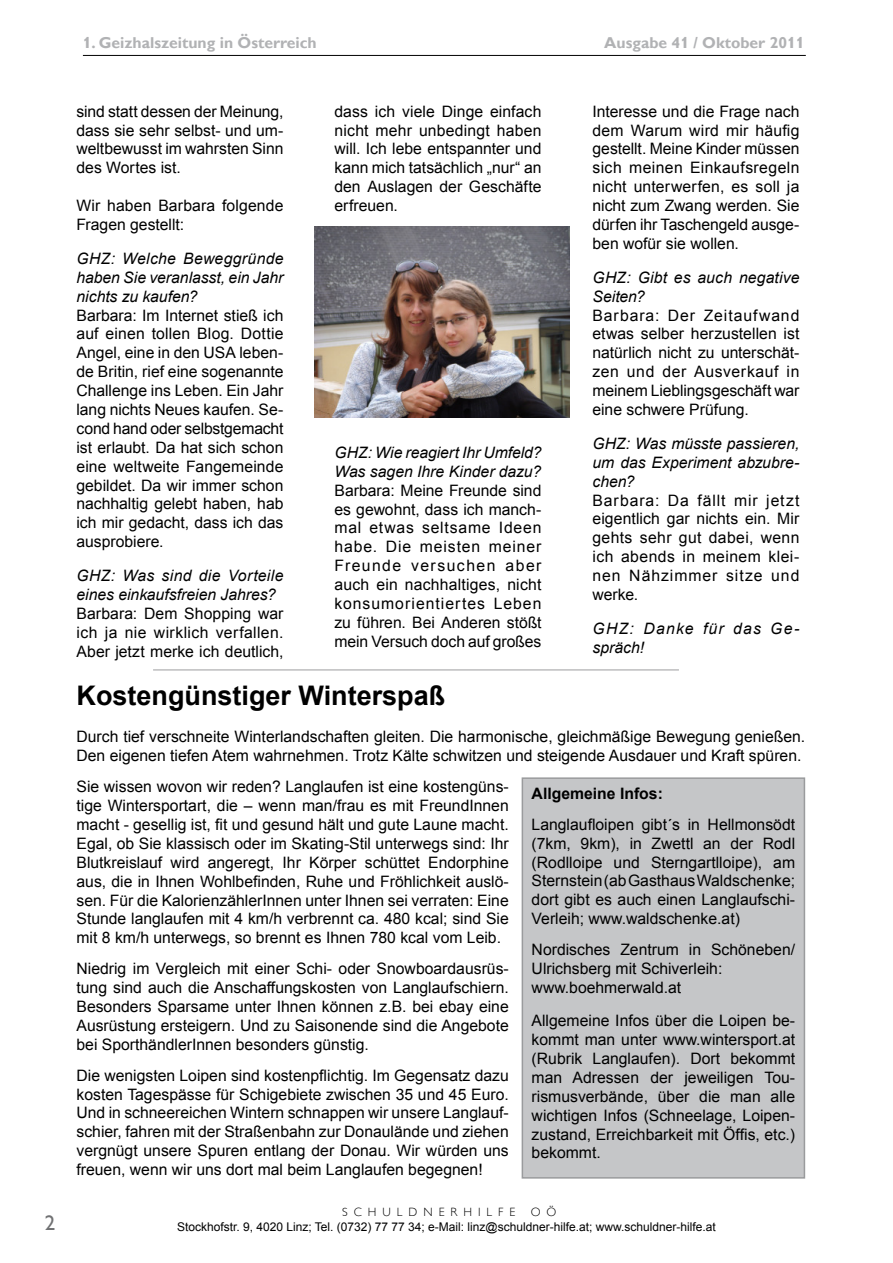
<style>
.page{position:relative;width:893px;height:1263px;background:#fff}
.page>*{position:absolute;margin:0;border:0;box-sizing:border-box;transform-origin:0 0}
.t1{font:700 27px "Arial";color:#000}
.t2{font:21px "Gill Alt One";color:#707173}
.t3{font:15.75px/18.9px "Arial";color:#000;text-align:justify}
.t4{font:italic 15.75px/18.9px "Arial";color:#000}
.t5{font:700 15.75px "Gill Alt One";color:#b1b2b4}
.t6{font:italic 15.75px/18.9px "Arial";letter-spacing:.075em;color:#000}
.t7{font:700 15.75px "Arial";color:#000}
.t8{font:12px "Arial";color:#000}
.t9{font:300 12px "Gill Alt One";letter-spacing:.5em;color:#000}
</style>
<div class="page">
<hr style="left:83px;top:55px;width:722px;height:1px;background:#000">
<hr style="left:153px;top:670px;width:526px;height:1px;background:#9c9d9f">
<img style="left:314px;top:227px;width:255px;height:190px">
<div style="left:522px;top:778px;width:282px;height:400px;background:#c5c6c8"></div>
<div style="left:521px;top:777px;width:284px;height:402px;border:1px solid #9a9b9d"></div>
<h2 class="t2" style="left:45px;top:1215px;width:12px">2</h2>
<p class="t5" style="left:83px;top:36px;width:235px">1. Geizhalszeitung in Österreich</p>
<p class="t5" style="left:604px;top:36px;width:202px">Ausgabe 41 / Oktober 2011</p>
<p class="t3" style="left:76px;top:103px;width:208px">sind statt dessen der Meinung, dass sie sehr selbst- und um&shy;weltbewusst im wahrsten Sinn des Wortes ist.</p>
<p class="t3" style="left:76px;top:198px;width:208px">Wir haben Barbara folgende<br>Fragen gestellt:</p>
<p class="t4" style="left:76px;top:250px;width:208px;text-align:justify">GHZ: Welche Beweggründe haben Sie veranlasst, ein Jahr nichts zu kaufen?</p>
<p class="t3" style="left:76px;top:307px;width:208px">Barbara: Im Internet stieß ich auf einen tollen Blog. Dottie Angel, eine in den USA leben&shy;de Britin, rief eine sogenannte Challenge ins Leben. Ein Jahr lang nichts Neues kaufen. Se&shy;cond hand oder selbstgemacht ist erlaubt. Da hat sich schon eine weltweite Fangemeinde gebildet. Da wir immer schon nachhaltig gelebt haben, hab ich mir gedacht, dass ich das ausprobiere.</p>
<p class="t4" style="left:76px;top:568px;width:208px">GHZ: Was sind die Vorteile eines einkaufsfreien Jahres?</p>
<p class="t3" style="left:76px;top:605px;width:208px">Barbara: Dem Shopping war ich ja nie wirklich verfallen.<br>Aber jetzt merke ich deutlich,</p>
<p class="t3" style="left:334px;top:103px;width:208px">dass ich viele Dinge einfach nicht mehr unbedingt haben will. Ich lebe entspannter und kann mich tatsächlich „nur“ an den Auslagen der Geschäfte erfreuen.</p>
<p class="t4" style="left:334px;top:444px;width:208px">GHZ: Wie reagiert Ihr Umfeld?<br>Was sagen Ihre Kinder dazu?</p>
<p class="t3" style="left:334px;top:482px;width:208px">Barbara: Meine Freunde sind es gewohnt, dass ich manch&shy;mal etwas seltsame Ideen habe. Die meisten meiner Freunde versuchen aber auch ein nachhaltiges, nicht konsumorientiertes Leben zu führen. Bei Anderen stößt mein Versuch doch auf großes</p>
<p class="t3" style="left:592px;top:103px;width:208px">Interesse und die Frage nach dem Warum wird mir häufig gestellt. Meine Kinder müssen sich meinen Einkaufsregeln nicht unterwerfen, es soll ja nicht zum Zwang werden. Sie dürfen ihr Taschengeld ausge&shy;ben wofür sie wollen.</p>
<p class="t4" style="left:592px;top:269px;width:208px">GHZ: Gibt es auch negative<br>Seiten?</p>
<p class="t3" style="left:592px;top:307px;width:208px">Barbara: Der Zeitaufwand etwas selber herzustellen ist natürlich nicht zu unterschät&shy;zen und der Ausverkauf in meinem Lieblingsgeschäft war eine schwere Prüfung.</p>
<p class="t4" style="left:592px;top:435px;width:208px;text-align:justify">GHZ: Was müsste passieren, um das Experiment abzubre&shy;chen?</p>
<p class="t3" style="left:592px;top:492px;width:208px">Barbara: Da fällt mir jetzt eigentlich gar nichts ein. Mir gehts sehr gut dabei, wenn ich abends in meinem klei&shy;nen Nähzimmer sitze und werke.</p>
<p class="t6" style="left:592px;top:620px;width:208px">GHZ: Danke für das Ge&shy;spräch!</p>
<h1 class="t1" style="left:76px;top:685px;width:370px">Kostengünstiger Winterspaß</h1>
<p class="t3" style="left:76px;top:729px;width:730px">Durch tief verschneite Winterlandschaften gleiten. Die harmonische, gleichmäßige Bewegung genießen.<br>Den eigenen tiefen Atem wahrnehmen. Trotz Kälte schwitzen und steigende Ausdauer und Kraft spüren.</p>
<p class="t3" style="left:76px;top:779px;width:434px">Sie wissen wovon wir reden? Langlaufen ist eine kostengüns&shy;tige Wintersportart, die – wenn man/frau es mit FreundInnen macht - gesellig ist, fit und gesund hält und gute Laune macht.<br>Egal, ob Sie klassisch oder im Skating-Stil unterwegs sind: Ihr Blutkreislauf wird angeregt, Ihr Körper schüttet Endorphine aus, die in Ihnen Wohlbefinden, Ruhe und Fröhlichkeit auslö&shy;sen. Für die KalorienzählerInnen unter Ihnen sei verraten: Eine Stunde langlaufen mit 4 km/h verbrennt ca. 480 kcal; sind Sie mit 8 km/h unterwegs, so brennt es Ihnen 780 kcal vom Leib.</p>
<p class="t3" style="left:76px;top:961px;width:434px">Niedrig im Vergleich mit einer Schi- oder Snowboardausrüs&shy;tung sind auch die Anschaffungskosten von Langlaufschiern.<br>Besonders Sparsame unter Ihnen können z.B. bei ebay eine Ausrüstung ersteigern. Und zu Saisonende sind die Angebote bei SporthändlerInnen besonders günstig.</p>
<p class="t3" style="left:76px;top:1067px;width:434px">Die wenigsten Loipen sind kostenpflichtig. Im Gegensatz dazu kosten Tagespässe für Schigebiete zwischen 35 und 45 Euro.<br>Und in schneereichen Wintern schnappen wir unsere Langlauf&shy;schier, fahren mit der Straßenbahn zur Donaulände und ziehen vergnügt unsere Spuren entlang der Donau. Wir würden uns freuen, wenn wir uns dort mal beim Langlaufen begegnen!</p>
<p class="t7" style="left:531px;top:787px;width:133px">Allgemeine Infos:</p>
<p class="t3" style="left:531px;top:816px;width:265px">Langlaufloipen gibt´s in Hellmonsödt (7km, 9km), in Zwettl an der Rodl (Rodlloipe und Sterngartlloipe), am Sternstein (ab Gasthaus Waldschenke; dort gibt es auch einen Langlaufschi-Verleih; www.waldschenke.at)</p>
<p class="t3" style="left:531px;top:942px;width:265px;text-align:left">Nordisches Zentrum in Schöneben/<br>Ulrichsberg mit Schiverleih: www.boehmerwald.at</p>
<p class="t3" style="left:531px;top:1013px;width:265px">Allgemeine Infos über die Loipen be&shy;kommt man unter www.wintersport.at (Rubrik Langlaufen). Dort bekommt man Adressen der jeweiligen Tou&shy;rismusverbände, über die man alle wichtigen Infos (Schneelage, Loipen&shy;zustand, Erreichbarkeit mit Öffis, etc.) bekommt.</p>
<p class="t9" style="left:342px;top:1205px;width:175px">SCHULDNERHILFE</p>
<p class="t9" style="left:530px;top:1205px;width:27px">O Ö</p>
<p class="t8" style="left:177px;top:1222px;width:540px">Stockhofstr. 9, 4020 Linz; Tel. (0732) 77 77 34; e-Mail: linz@schuldner-hilfe.at; www.schuldner-hilfe.at</p>
</div>
